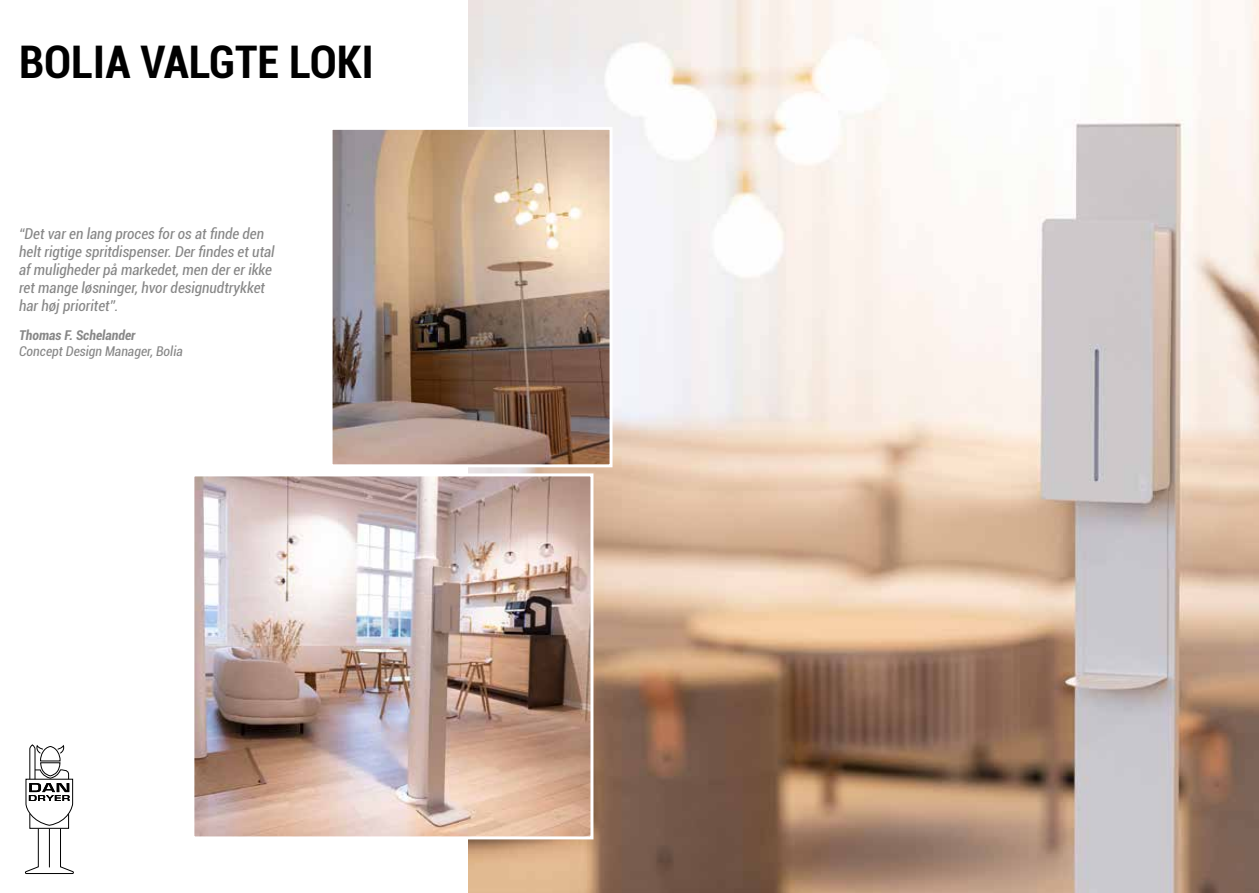
<style>
.page{position:relative;width:1259px;height:893px;background:#fff}
.page>*{position:absolute;margin:0;border:0;box-sizing:border-box;transform-origin:0 0}
.t1{font:700 condensed 45px "Roboto";color:#000}
.t2{font:italic condensed 15px/18px "Roboto";color:#878787}
.t3{font:italic condensed 13.5px "Roboto";color:#878787}
.t4{font:italic 700 condensed 13.5px "Roboto";color:#878787}
</style>
<div class="page">
<img style="left:468px;top:0;width:791px;height:893px">
<img style="left:333px;top:131px;width:275px;height:332px">
<div style="left:329px;top:127px;width:283px;height:340px;border:3px solid #fff"></div>
<img style="left:195px;top:477px;width:394px;height:358px">
<div style="left:191px;top:473px;width:402px;height:366px;border:3px solid #fff"></div>
<svg style="left:25px;top:744px;width:49px;height:130px"></svg>
<h1 class="t1" style="left:19px;top:31px;width:356px">BOLIA VALGTE LOKI</h1>
<p class="t2" style="left:19px;top:225px;width:257px">“Det var en lang proces for os at finde den helt rigtige spritdispenser. Der findes et utal af muligheder på markedet, men der er ikke ret mange løsninger, hvor designudtrykket har høj prioritet”.</p>
<p class="t4" style="left:19px;top:325px;width:118px">Thomas F. Schelander</p>
<p class="t3" style="left:19px;top:342px;width:165px">Concept Design Manager, Bolia</p>
</div>
